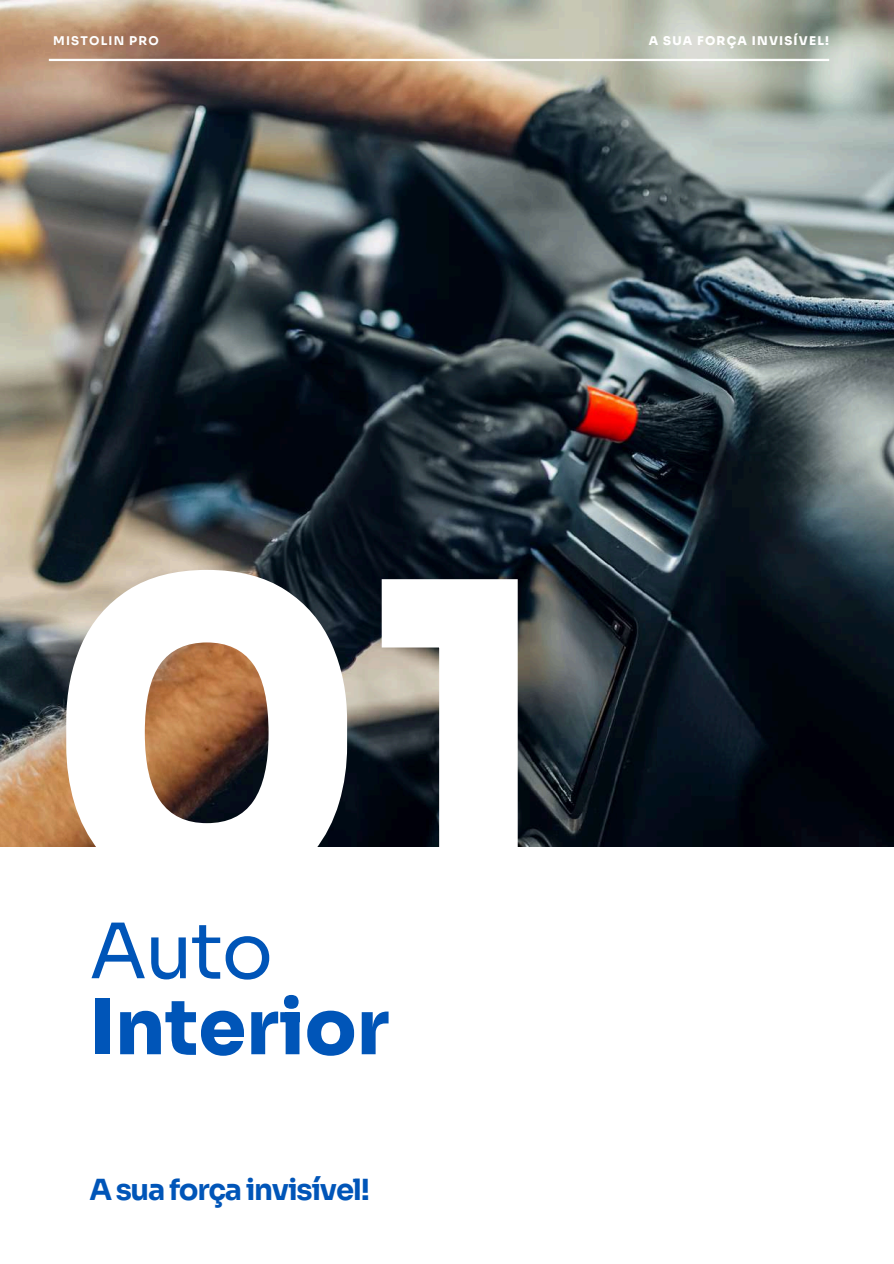
<style>
.page{position:relative;width:894px;height:1264px;background:#fff}
.page>*{position:absolute;margin:0;border:0;box-sizing:border-box;transform-origin:0 0}
.t1{font:800 421.95px "Sora";color:#fff}
.t2{font:800 76.2px "Sora";color:#0055b8}
.t3{font:76.2px "Sora";color:#0055b8}
.t4{font:700 29.1px "Sora";letter-spacing:-.045em;color:#0055b8}
.t5{font:800 12px "Sora";letter-spacing:.1em;color:#fff}
.t6{font:700 12px "Sora";letter-spacing:.1em;color:#fff}
</style>
<div class="page">
<img style="left:0;top:0;width:893px;height:846px">
<hr style="left:49px;top:59px;width:780px;height:2px;background:#fff">
<p class="t6" style="left:53px;top:33px;width:107px">MISTOLIN PRO</p>
<p class="t5" style="left:648px;top:33px;width:182px">A SUA FORÇA INVISÍVEL!</p>
<h1 class="t1" style="left:44px;top:478px;width:507px">01</h1>
<h2 class="t3" style="left:89px;top:904px;width:185px">Auto</h2>
<h2 class="t2" style="left:89px;top:980px;width:301px">Interior</h2>
<p class="t4" style="left:89px;top:1171px;width:282px">A sua força invisível!</p>
</div>
